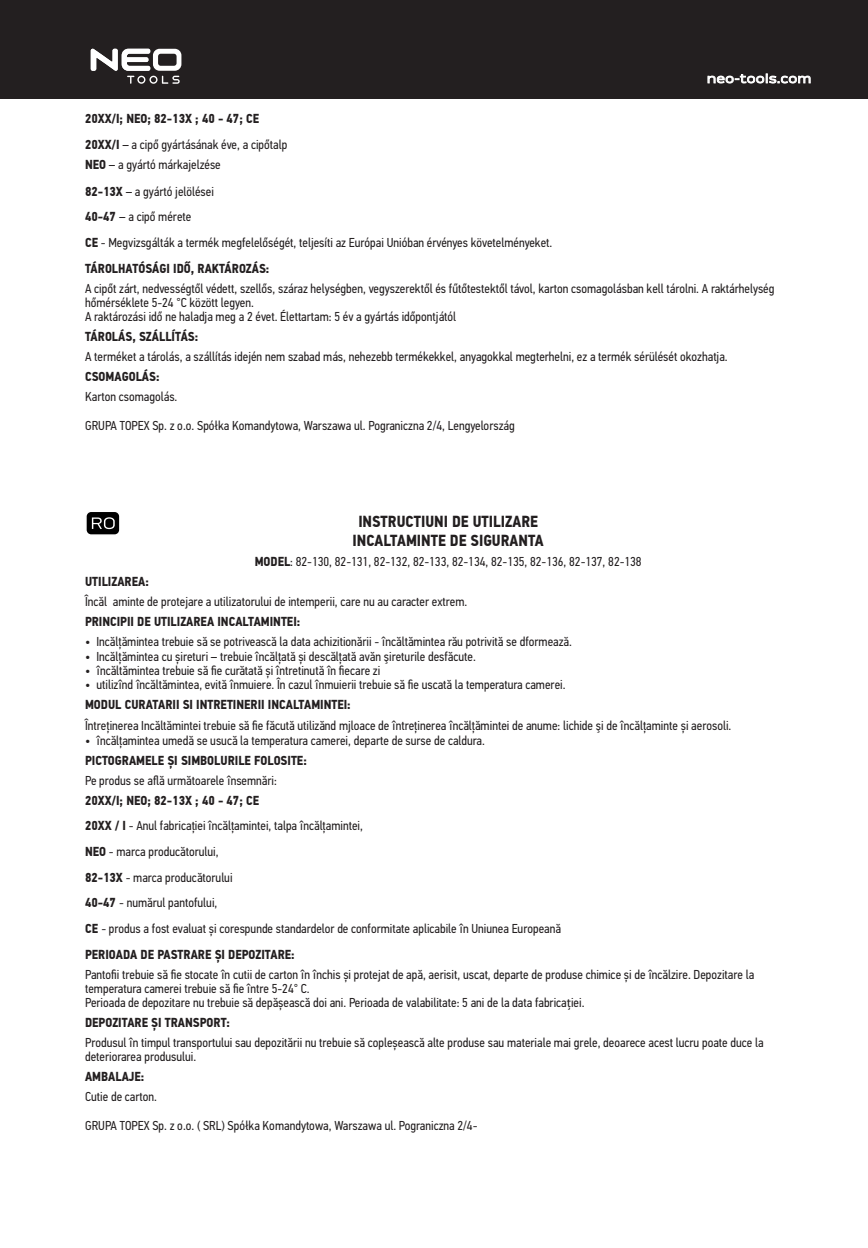
<style>
.page{position:relative;width:868px;height:1248px;background:#fff}
.page>*{position:absolute;margin:0;border:0;box-sizing:border-box;transform-origin:0 0}
.t1{font:700 16px/19.2px "PF Din Text Cond Pro";color:#231f20;text-align:center}
.t2{font:13.2px "Pill Gothic 900 mg";letter-spacing:.02em;color:#fff}
.t3{font:13px/25.6px "PF Din Text Cond Pro";color:#231f20}
.t4{font:700 13px/25.6px "PF Din Text Cond Pro";color:#231f20}
.s1{font-weight:400}
.s2{font-weight:700}
.s3{font-family:"Myriad Pro"}
</style>
<div class="page">
<div style="left:0;top:0;width:867px;height:99px;background:#231f20"></div>
<svg style="left:707px;top:74px;width:103px;height:9px"></svg>
<svg style="left:91px;top:48px;width:90px;height:36px"></svg>
<div style="left:86px;top:511px;width:34px;height:24px;background:#000;border-radius:5px"></div>
<div style="left:85px;top:510px;width:36px;height:26px;border:2px solid #fff;border-radius:5px"></div>
<svg style="left:92px;top:517px;width:23px;height:12px"></svg>
<p class="t2" style="left:706px;top:71px;width:106px">neo-tools.com</p>
<p class="t4" style="left:85px;top:106px;width:204px">20XX/I; NEO; 82-13X ; 40 - 47; CE<br>20XX/I <span class="s1">– a cipő gyártásának éve, a cipőtalp</span></p>
<p class="t3" style="left:85px;top:151px;width:137px;line-height:27px"><span class="s2">NEO</span> – a gyártó márkajelzése<br><span class="s2">82-13X</span> – a gyártó jelölései</p>
<p class="t3" style="left:85px;top:204px;width:468px"><span class="s2">40-47</span> – a cipő mérete<br><span class="s2">CE</span> - Megvizsgálták a termék megfelelőségét, teljesíti az Európai Unióban érvényes követelményeket.<br><span class="s2">TÁROLHATÓSÁGI IDŐ, RAKTÁROZÁS:</span></p>
<p class="t3" style="left:85px;top:281px;width:690px;line-height:14.4px">A cipőt zárt, nedvességtől védett, szellős, száraz helységben, vegyszerektől és fűtőtestektől távol, karton csomagolásban kell tárolni. A raktárhelység hőmérséklete 5-24 °C között legyen.<br>A raktározási idő ne haladja meg a 2 évet. Élettartam: 5 év a gyártás időpontjától</p>
<p class="t4" style="left:85px;top:324px;width:115px">TÁROLÁS, SZÁLLÍTÁS:</p>
<p class="t3" style="left:85px;top:344px;width:644px">A terméket a tárolás, a szállítás idején nem szabad más, nehezebb termékekkel, anyagokkal megterhelni, ez a termék sérülését okozhatja.</p>
<p class="t4" style="left:85px;top:364px;width:76px">CSOMAGOLÁS:</p>
<p class="t3" style="left:85px;top:384px;width:94px">Karton csomagolás.</p>
<p class="t3" style="left:85px;top:412px;width:431px">GRUPA TOPEX Sp. z o.o. Spółka Komandytowa, Warszawa ul. Pograniczna 2/4, Lengyelország</p>
<p class="t1" style="left:352px;top:512px;width:193px">INSTRUCTIUNI DE UTILIZARE<br>INCALTAMINTE DE SIGURANTA</p>
<p class="t3" style="left:254px;top:549px;width:388px"><span class="s2">MODEL</span>: 82-130, 82-131, 82-132, 82-133, 82-134, 82-135, 82-136, 82-137, 82-138</p>
<p class="t4" style="left:85px;top:569px;width:65px">UTILIZAREA:</p>
<p class="t3" style="left:85px;top:589px;width:384px">Încălțaminte de protejare a utilizatorului de intemperii, care nu au caracter extrem.</p>
<p class="t4" style="left:85px;top:609px;width:217px">PRINCIPII DE UTILIZAREA INCALTAMINTEI:</p>
<p class="t3" style="left:85px;top:629px;width:488px">• Incălţămintea trebuie să se potrivească la data achizitionării - încăltămintea rău potrivită se dformează.</p>
<p class="t3" style="left:85px;top:643px;width:392px">• Incălţămintea cu șireturi – trebuie încălţată și descălţată avăn şireturile desfăcute.</p>
<p class="t3" style="left:85px;top:657px;width:297px">• încăltămintea trebuie să fie curătată și întretinută în fiecare zi</p>
<p class="t3" style="left:85px;top:672px;width:482px">• utilizînd încăltămintea, evită înmuiere. În cazul înmuierii trebuie să fie uscată la temperatura camerei.</p>
<p class="t4" style="left:85px;top:692px;width:267px">MODUL CURATARII SI INTRETINERII INCALTAMINTEI:</p>
<p class="t3" style="left:85px;top:713px;width:647px">Întreţinerea Incăltămintei trebuie să fie făcută utilizănd mjloace de întreţinerea încălţămintei de anume: lichide şi de încălţaminte și aerosoli.</p>
<p class="t3" style="left:85px;top:727px;width:401px">• încălţamintea umedă se usucă la temperatura camerei, departe de surse de caldura.</p>
<p class="t4" style="left:85px;top:747px;width:223px">PICTOGRAMELE ȘI SIMBOLURILE FOLOSITE:</p>
<p class="t3" style="left:85px;top:767px;width:193px">Pe produs se află următoarele însemnări:</p>
<p class="t3" style="left:85px;top:787px;width:477px"><span class="s2">20XX/I; NEO; 82-13X ; 40 - 47; CE<br>20XX / I</span> - Anul fabricaţiei încălţamintei, talpa încălţamintei,<br><span class="s2">NEO</span> - marca producătorului,<br><span class="s2">82-13X</span> - marca producătorului<br><span class="s2">40-47</span> - numărul pantofului,<br><span class="s2">CE</span> - produs a fost evaluat și corespunde standardelor de conformitate aplicabile în Uniunea Europeană <span class="s2">PERIOADA DE PASTRARE ȘI DEPOZITARE:</span></p>
<p class="t3" style="left:85px;top:966px;width:670px;line-height:14.2px">Pantofii trebuie să fie stocate în cutii de carton în închis și protejat de apă, aerisit, uscat, departe de produse chimice și de încălzire. Depozitare la temperatura camerei trebuie să fie între 5-24° C.<br>Perioada de depozitare nu trebuie să depășească doi ani. Perioada de valabilitate: 5 ani de la data fabrica<span class="s3">ț</span>iei.</p>
<p class="t4" style="left:85px;top:1010px;width:146px">DEPOZITARE ȘI TRANSPORT:</p>
<p class="t3" style="left:85px;top:1035px;width:680px;line-height:14.4px">Produsul în timpul transportului sau depozitării nu trebuie să copleșească alte produse sau materiale mai grele, deoarece acest lucru poate duce la deteriorarea produsului.</p>
<p class="t4" style="left:85px;top:1064px;width:61px">AMBALAJE:</p>
<p class="t3" style="left:85px;top:1082px;width:394px;line-height:28.6px">Cutie de carton.<br>GRUPA TOPEX Sp. z o.o. ( SRL) Spółka Komandytowa, Warszawa ul. Pograniczna 2/4-</p>
</div>
